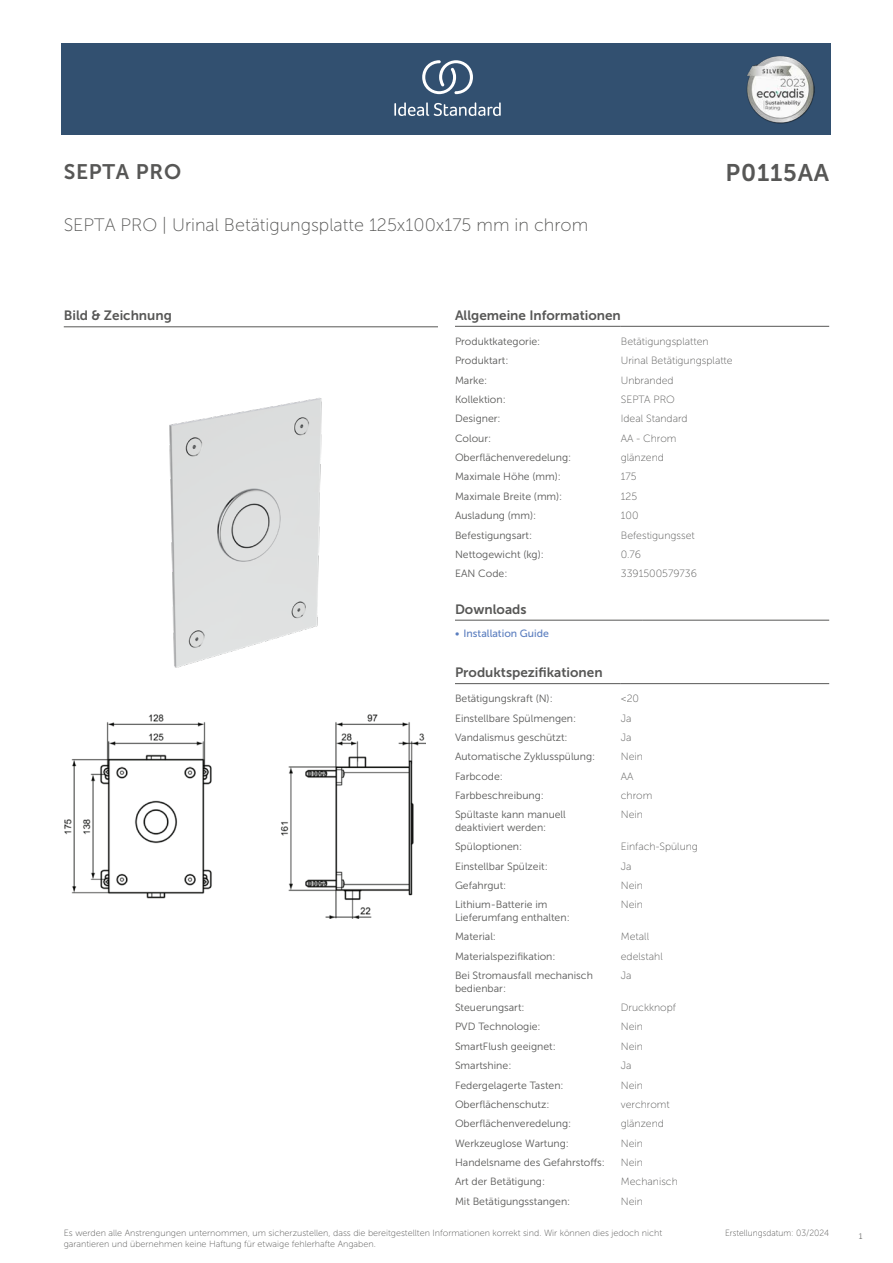
<style>
.page{position:relative;width:893px;height:1263px;background:#fff}
.page>*{position:absolute;margin:0;border:0;box-sizing:border-box;transform-origin:0 0}
.t1{font:24px "Museo Sans 700";letter-spacing:.035em;color:#575756}
.t2{font:21px "Museo Sans 700";letter-spacing:.035em;color:#575756}
.t3{font:18px "Museo Sans 100";color:#575756}
.t4{font:13.5px "Museo Sans 700";color:#575756}
.t5{font:10.5px/12.6px "Museo Sans 300";color:#575756}
.t6{font:10.5px "Museo Sans 100";color:#575756}
.t7{font:10.5px "Museo Sans 500";color:#5b7ebf}
.t8{font:9px/10.8px "Museo Sans 100";color:#575756}
.t9{font:9px "Museo Sans 100";color:#575756;scale:.95 1}
.t10{font:300 9px "Calibri";color:#575756;scale:.95 1}
</style>
<div class="page">
<div style="left:62px;top:43px;width:769px;height:91px;background:#325070"></div>
<hr style="left:455px;top:326px;width:166px;height:1px;background:#575756">
<hr style="left:621px;top:326px;width:208px;height:1px;background:#575756">
<hr style="left:455px;top:620px;width:187px;height:1px;background:#575756">
<hr style="left:642px;top:620px;width:187px;height:1px;background:#575756">
<hr style="left:455px;top:683px;width:166px;height:1px;background:#575756">
<hr style="left:621px;top:683px;width:208px;height:1px;background:#575756">
<img style="left:64px;top:714px;width:361px;height:204px">
<hr style="left:64px;top:327px;width:374px;height:1px;background:#575756">
<img style="left:169px;top:398px;width:153px;height:270px">
<svg style="left:394px;top:102px;width:107px;height:14px"></svg>
<svg style="left:422px;top:60px;width:51px;height:34px"></svg>
<img style="left:746px;top:56px;width:68px;height:67px">
<h2 class="t2" style="left:64px;top:160px;width:119px">SEPTA PRO</h2>
<h1 class="t1" style="left:725px;top:160px;width:105px">P0115AA</h1>
<h3 class="t3" style="left:64px;top:215px;width:526px">SEPTA PRO | Urinal Betätigungsplatte 125x100x175 mm in chrom</h3>
<p class="t4" style="left:64px;top:308px;width:110px">Bild &amp; Zeichnung</p>
<p class="t4" style="left:455px;top:308px;width:167px">Allgemeine Informationen</p>
<p class="t5" style="left:455px;top:335px;width:87px">Produktkategorie:</p>
<p class="t6" style="left:621px;top:336px;width:89px">Betätigungsplatten</p>
<p class="t5" style="left:455px;top:354px;width:55px">Produktart:</p>
<p class="t6" style="left:621px;top:355px;width:113px">Urinal Betätigungsplatte</p>
<p class="t5" style="left:455px;top:374px;width:34px">Marke:</p>
<p class="t6" style="left:621px;top:374px;width:54px">Unbranded</p>
<p class="t5" style="left:455px;top:393px;width:52px">Kollektion:</p>
<p class="t6" style="left:621px;top:394px;width:56px">SEPTA PRO</p>
<p class="t5" style="left:455px;top:413px;width:47px">Designer:</p>
<p class="t6" style="left:621px;top:413px;width:68px">Ideal Standard</p>
<p class="t5" style="left:455px;top:432px;width:38px">Colour:</p>
<p class="t6" style="left:621px;top:433px;width:57px">AA - Chrom</p>
<p class="t5" style="left:455px;top:451px;width:118px">Oberflächenveredelung:</p>
<p class="t6" style="left:621px;top:452px;width:45px">glänzend</p>
<p class="t5" style="left:455px;top:471px;width:107px">Maximale Höhe (mm):</p>
<p class="t6" style="left:621px;top:471px;width:17px">175</p>
<p class="t5" style="left:455px;top:490px;width:109px">Maximale Breite (mm):</p>
<p class="t6" style="left:621px;top:491px;width:18px">125</p>
<p class="t5" style="left:455px;top:509px;width:83px">Ausladung (mm):</p>
<p class="t6" style="left:621px;top:510px;width:19px">100</p>
<p class="t5" style="left:455px;top:529px;width:79px">Befestigungsart:</p>
<p class="t6" style="left:621px;top:529px;width:75px">Befestigungsset</p>
<p class="t5" style="left:455px;top:548px;width:90px">Nettogewicht (kg):</p>
<p class="t6" style="left:621px;top:549px;width:22px">0.76</p>
<p class="t5" style="left:455px;top:567px;width:54px">EAN Code:</p>
<p class="t6" style="left:621px;top:568px;width:78px">3391500579736</p>
<p class="t4" style="left:455px;top:602px;width:73px">Downloads</p>
<p class="t7" style="left:455px;top:627px;width:95px">• Installation Guide</p>
<p class="t4" style="left:455px;top:665px;width:149px">Produktspezifikationen</p>
<p class="t5" style="left:455px;top:692px;width:99px">Betätigungskraft (N):</p>
<p class="t6" style="left:621px;top:693px;width:20px">&lt;20</p>
<p class="t5" style="left:455px;top:712px;width:123px">Einstellbare Spülmengen:</p>
<p class="t6" style="left:621px;top:712px;width:12px">Ja</p>
<p class="t5" style="left:455px;top:731px;width:114px">Vandalismus geschützt:</p>
<p class="t6" style="left:621px;top:732px;width:12px">Ja</p>
<p class="t5" style="left:455px;top:750px;width:142px">Automatische Zyklusspülung:</p>
<p class="t6" style="left:621px;top:751px;width:24px">Nein</p>
<p class="t5" style="left:455px;top:770px;width:49px">Farbcode:</p>
<p class="t6" style="left:621px;top:770px;width:14px">AA</p>
<p class="t5" style="left:455px;top:789px;width:90px">Farbbeschreibung:</p>
<p class="t6" style="left:621px;top:790px;width:33px">chrom</p>
<p class="t5" style="left:455px;top:809px;width:112px">Spültaste kann manuell deaktiviert werden:</p>
<p class="t6" style="left:621px;top:809px;width:24px">Nein</p>
<p class="t5" style="left:455px;top:840px;width:69px">Spüloptionen:</p>
<p class="t6" style="left:621px;top:841px;width:79px">Einfach-Spülung</p>
<p class="t5" style="left:455px;top:860px;width:94px">Einstellbar Spülzeit:</p>
<p class="t6" style="left:621px;top:860px;width:12px">Ja</p>
<p class="t5" style="left:455px;top:879px;width:53px">Gefahrgut:</p>
<p class="t6" style="left:621px;top:880px;width:24px">Nein</p>
<p class="t5" style="left:455px;top:899px;width:116px">Lithium-Batterie im<br>Lieferumfang enthalten:</p>
<p class="t6" style="left:621px;top:899px;width:24px">Nein</p>
<p class="t5" style="left:455px;top:930px;width:43px">Material:</p>
<p class="t6" style="left:621px;top:931px;width:30px">Metall</p>
<p class="t5" style="left:455px;top:950px;width:102px">Materialspezifikation:</p>
<p class="t6" style="left:621px;top:950px;width:43px">edelstahl</p>
<p class="t5" style="left:455px;top:969px;width:139px">Bei Stromausfall mechanisch bedienbar:</p>
<p class="t6" style="left:621px;top:970px;width:12px">Ja</p>
<p class="t5" style="left:455px;top:1001px;width:71px">Steuerungsart:</p>
<p class="t6" style="left:621px;top:1002px;width:57px">Druckknopf</p>
<p class="t5" style="left:455px;top:1020px;width:87px">PVD Technologie:</p>
<p class="t6" style="left:621px;top:1021px;width:24px">Nein</p>
<p class="t5" style="left:455px;top:1040px;width:102px">SmartFlush geeignet:</p>
<p class="t6" style="left:621px;top:1040px;width:24px">Nein</p>
<p class="t5" style="left:455px;top:1059px;width:58px">Smartshine:</p>
<p class="t6" style="left:621px;top:1060px;width:12px">Ja</p>
<p class="t5" style="left:455px;top:1079px;width:110px">Federgelagerte Tasten:</p>
<p class="t6" style="left:621px;top:1079px;width:24px">Nein</p>
<p class="t5" style="left:455px;top:1098px;width:96px">Oberflächenschutz:</p>
<p class="t6" style="left:621px;top:1099px;width:50px">verchromt</p>
<p class="t5" style="left:455px;top:1117px;width:118px">Oberflächenveredelung:</p>
<p class="t6" style="left:621px;top:1118px;width:45px">glänzend</p>
<p class="t5" style="left:455px;top:1137px;width:116px">Werkzeuglose Wartung:</p>
<p class="t6" style="left:621px;top:1137px;width:24px">Nein</p>
<p class="t5" style="left:455px;top:1156px;width:151px">Handelsname des Gefahrstoffs:</p>
<p class="t6" style="left:621px;top:1157px;width:24px">Nein</p>
<p class="t5" style="left:455px;top:1175px;width:92px">Art der Betätigung:</p>
<p class="t6" style="left:621px;top:1176px;width:59px">Mechanisch</p>
<p class="t5" style="left:455px;top:1195px;width:117px">Mit Betätigungsstangen:</p>
<p class="t6" style="left:621px;top:1195px;width:24px">Nein</p>
<p class="t8" style="left:64px;top:1227px;width:600px">Es werden alle Anstrengungen unternommen, um sicherzustellen, dass die bereitgestellten Informationen korrekt sind. Wir können dies jedoch nicht garantieren und übernehmen keine Haftung für etwaige fehlerhafte Angaben.</p>
<p class="t9" style="left:725px;top:1228px;width:111px">Erstellungsdatum: 03/2024</p>
<p class="t10" style="left:858px;top:1230px;width:6px">1</p>
</div>
